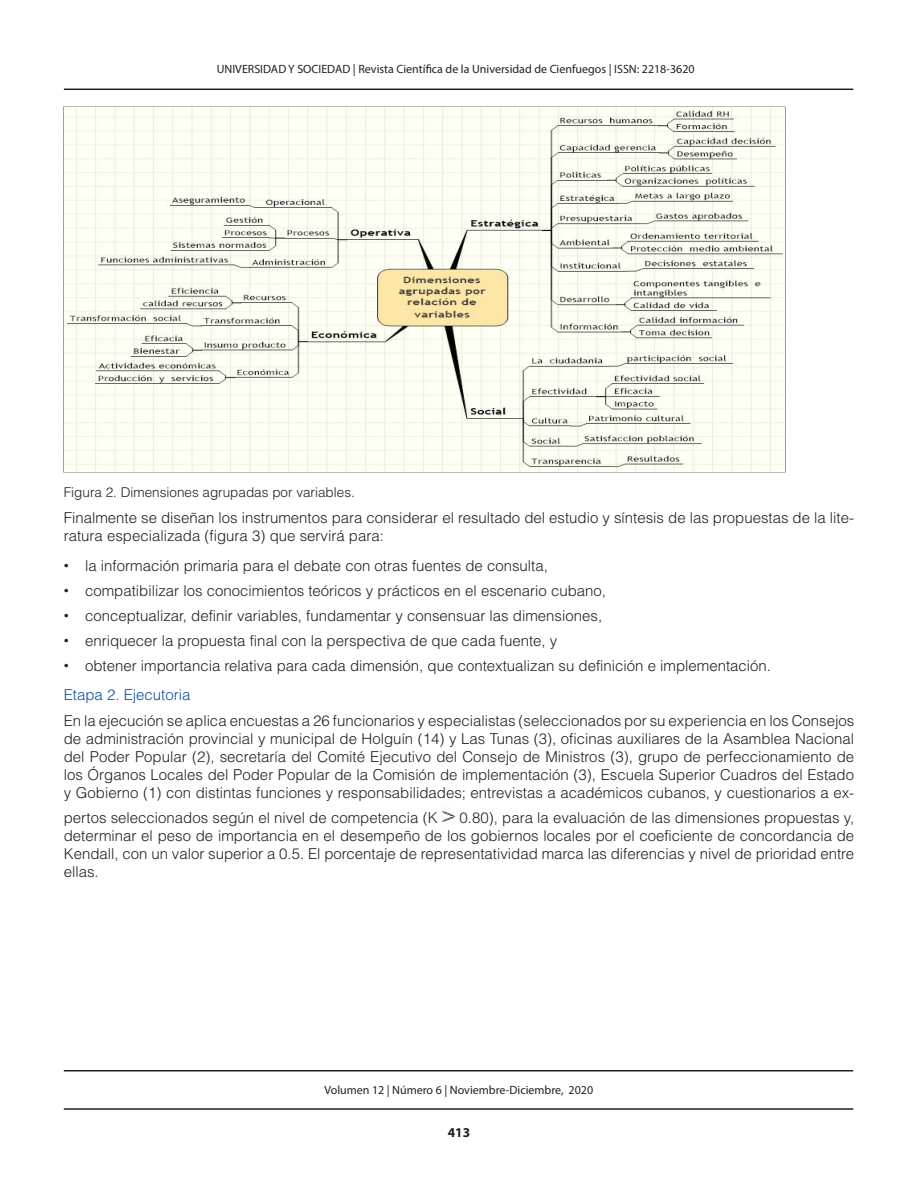
<style>
.page{position:relative;width:918px;height:1188px;background:#fff}
.page>*{position:absolute;margin:0;border:0;box-sizing:border-box;transform-origin:0 0}
.TEXTO{font:300 15px/18px "Helvetica LT Std";color:#231f20;text-align:justify}
.TITULOS_AZUL{font:300 15px "Helvetica LT Std";color:#0d4da1}
.pie_de_foto{font:300 13.5px "Helvetica LT Std";color:#231f20}
.t1{font:700 13.5px "Myriad Pro";color:#231f20}
.t2{font:12px "Myriad Pro";color:#231f20}
.s1{font-family:"Adobe Caslon Pro";font-weight:400}
</style>
<div class="page">
<hr style="left:64px;top:89px;width:789px;height:1px;background:#231f20">
<hr style="left:64px;top:1108px;width:789px;height:2px;background:#231f20">
<hr style="left:64px;top:1070px;width:789px;height:1px;background:#231f20">
<img style="left:64px;top:106px;width:722px;height:366px">
<img style="left:442px;top:811px;width:13px;height:12px">
<p class="t2" style="left:217px;top:61px;width:479px">UNIVERSIDAD Y SOCIEDAD | Revista Científica de la Universidad de Cienfuegos | ISSN: 2218-3620</p>
<p class="pie_de_foto" style="left:64px;top:484px;width:293px">Figura 2. Dimensiones agrupadas por variables.</p>
<p class="TEXTO" style="left:64px;top:509px;width:792px">Finalmente se diseñan los instrumentos para considerar el resultado del estudio y síntesis de las propuestas de la lite&shy;ratura especializada (figura 3) que servirá para:</p>
<p class="TEXTO" style="left:64px;top:556px;width:486px"><span class="s1">•</span> la información primaria para el debate con otras fuentes de consulta,</p>
<p class="TEXTO" style="left:64px;top:581px;width:544px"><span class="s1">•</span> compatibilizar los conocimientos teóricos y prácticos en el escenario cubano,</p>
<p class="TEXTO" style="left:64px;top:606px;width:540px"><span class="s1">•</span> conceptualizar, definir variables, fundamentar y consensuar las dimensiones,</p>
<p class="TEXTO" style="left:64px;top:631px;width:495px"><span class="s1">•</span> enriquecer la propuesta final con la perspectiva de que cada fuente, y</p>
<p class="TEXTO" style="left:64px;top:656px;width:709px"><span class="s1">•</span> obtener importancia relativa para cada dimensión, que contextualizan su definición e implementación.</p>
<p class="TITULOS_AZUL" style="left:64px;top:685px;width:128px">Etapa 2. Ejecutoria</p>
<p class="TEXTO" style="left:64px;top:712px;width:792px">En la ejecución se aplica encuestas a 26 funcionarios y especialistas (seleccionados por su experiencia en los Consejos de administración provincial y municipal de Holguín (14) y Las Tunas (3), oficinas auxiliares de la Asamblea Nacional del Poder Popular (2), secretaría del Comité Ejecutivo del Consejo de Ministros (3), grupo de perfeccionamiento de los Órganos Locales del Poder Popular de la Comisión de implementación (3), Escuela Superior Cuadros del Estado y Gobierno (1) con distintas funciones y responsabilidades; entrevistas a académicos cubanos, y cuestionarios a ex-</p>
<p class="TEXTO" style="left:64px;top:808px;width:375px">pertos seleccionados según el nivel de competencia (K</p>
<p class="TEXTO" style="left:64px;top:808px;width:792px;text-indent:396px">0.80), para la evaluación de las dimensiones propuestas y, determinar el peso de importancia en el desempeño de los gobiernos locales por el coeficiente de concordancia de Kendall, con un valor superior a 0.5. El porcentaje de representatividad marca las diferencias y nivel de prioridad entre ellas.</p>
<p class="t2" style="left:325px;top:1083px;width:270px">Volumen 12 | Número 6 | Noviembre-Diciembre, 2020</p>
<p class="t1" style="left:448px;top:1124px;width:24px">413</p>
</div>
